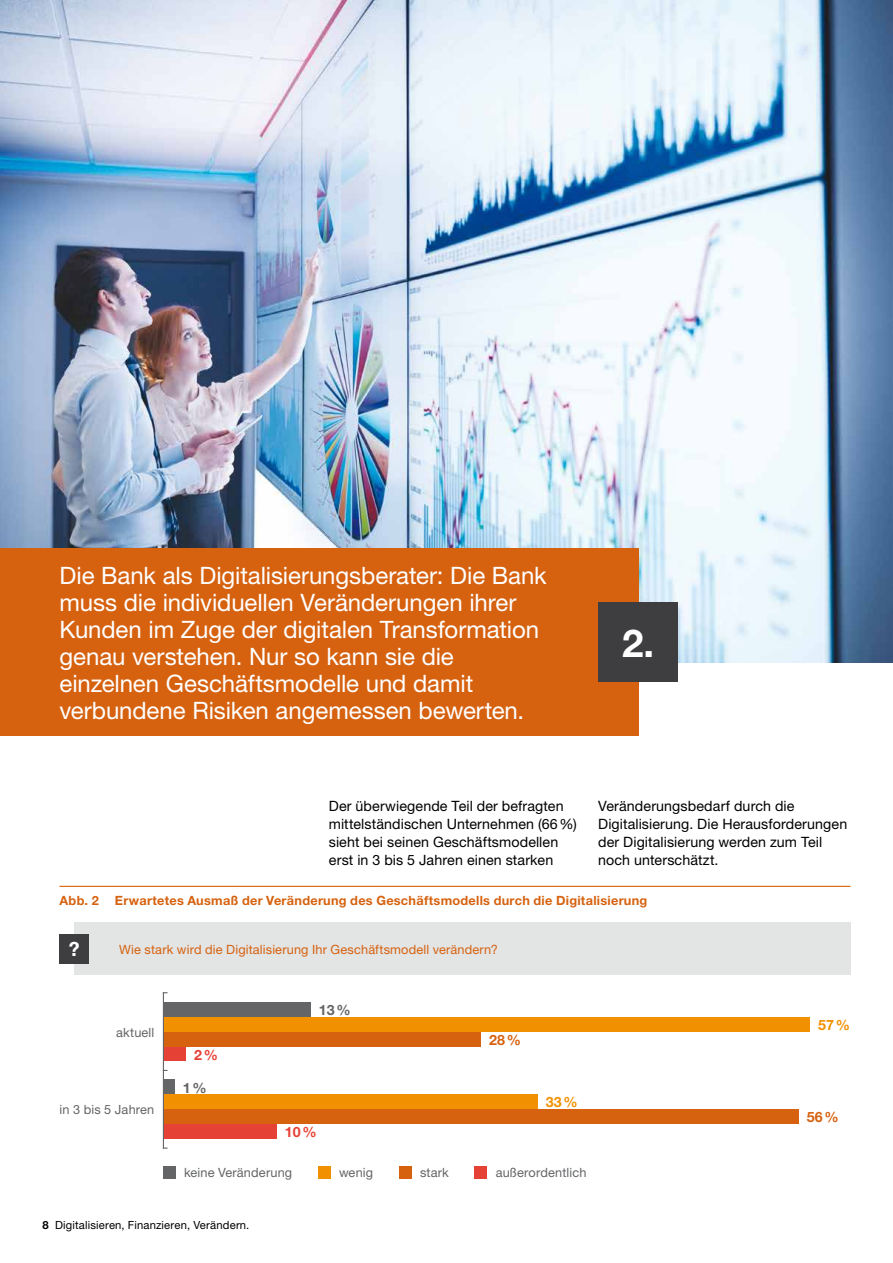
<style>
.page{position:relative;width:893px;height:1263px;background:#fff}
.page>*{position:absolute;margin:0;border:0;box-sizing:border-box;transform-origin:0 0}
.t1{font:700 38.55px "Helvetica Neue LT";color:#fff}
.t2{font:24px/27px "Helvetica Neue LT";letter-spacing:-.005em;color:#fff}
.t3{font:700 19.5px "Helvetica Neue LT";color:#fff}
.t4{font:14.25px/18px "Helvetica Neue LT";letter-spacing:.01em;color:#000}
.t5{font:700 14.25px "Helvetica Neue LT";color:#d66210}
.t6{font:700 14.25px "Helvetica Neue LT";color:#f19000}
.t7{font:700 14.25px "Helvetica Neue LT";color:#646567}
.t8{font:700 14.25px "Helvetica Neue LT";color:#e64135}
.t9{font:700 12.75px "Helvetica Neue LT";letter-spacing:.02em;color:#d66210}
.t10{font:12.75px "Helvetica Neue LT";letter-spacing:.01em;color:#646567}
.t11{font:12.75px "Helvetica Neue LT";letter-spacing:.01em;color:#d66210}
.t12{font:11.25px "Helvetica Neue LT";letter-spacing:.015em;color:#000}
.s1{font-weight:700}
</style>
<div class="page">
<img style="left:0;top:0;width:893px;height:662px">
<div style="left:0;top:548px;width:638px;height:187px;background:#d66210"></div>
<div style="left:599px;top:602px;width:79px;height:79px;background:#3e3d40"></div>
<hr style="left:60px;top:886px;width:790px;height:1px;background:#d66210">
<div style="left:163px;top:1046px;width:23px;height:15px;background:#e64135"></div>
<div style="left:163px;top:1031px;width:318px;height:15px;background:#d66210"></div>
<div style="left:163px;top:1017px;width:647px;height:14px;background:#f19000"></div>
<div style="left:163px;top:1002px;width:147px;height:15px;background:#646567"></div>
<div style="left:163px;top:1124px;width:113px;height:15px;background:#e64135"></div>
<div style="left:163px;top:1109px;width:635px;height:15px;background:#d66210"></div>
<div style="left:163px;top:1094px;width:374px;height:15px;background:#f19000"></div>
<div style="left:163px;top:1079px;width:11px;height:15px;background:#646567"></div>
<hr style="left:163px;top:992px;width:1px;height:157px;background:#646567">
<div style="left:74px;top:922px;width:776px;height:53px;background:#e3e4e4"></div>
<div style="left:60px;top:934px;width:29px;height:30px;background:#3e3d40"></div>
<div style="left:163px;top:1166px;width:13px;height:12px;background:#646567"></div>
<div style="left:318px;top:1166px;width:12px;height:12px;background:#f19000"></div>
<div style="left:399px;top:1166px;width:12px;height:12px;background:#d66210"></div>
<div style="left:474px;top:1166px;width:13px;height:12px;background:#e64135"></div>
<p class="t2" style="left:60px;top:561px;width:489px">Die Bank als Digitalisierungsberater: Die Bank muss die individuellen Veränderungen ihrer Kunden im Zuge der digitalen Transformation genau verstehen. Nur so kann sie die einzelnen Geschäftsmodelle und damit verbundene Risiken angemessen bewerten.</p>
<h1 class="t1" style="left:622px;top:619px;width:34px">2.</h1>
<p class="t4" style="left:329px;top:796px;width:250px">Der überwiegende Teil der befragten mittelständischen Unternehmen (66%) sieht bei seinen Geschäftsmodellen erst in 3 bis 5 Jahren einen starken</p>
<p class="t4" style="left:598px;top:796px;width:251px">Veränderungsbedarf durch die<br>Digitalisierung. Die Herausforderungen der Digitalisierung werden zum Teil noch unterschätzt.</p>
<p class="t9" style="left:60px;top:893px;width:41px">Abb. 2</p>
<p class="t9" style="left:115px;top:893px;width:534px">Erwartetes Ausmaß der Veränderung des Geschäftsmodells durch die Digitalisierung</p>
<h3 class="t3" style="left:69px;top:937px;width:12px">?</h3>
<p class="t11" style="left:119px;top:942px;width:380px">Wie stark wird die Digitalisierung Ihr Geschäftsmodell verändern?</p>
<p class="t10" style="left:116px;top:1024px;width:40px">aktuell</p>
<p class="t10" style="left:60px;top:1102px;width:96px">in 3 bis 5 Jahren</p>
<p class="t8" style="left:194px;top:1045px;width:25px">2%</p>
<p class="t7" style="left:183px;top:1078px;width:25px">1%</p>
<p class="t7" style="left:319px;top:1001px;width:33px">13%</p>
<p class="t8" style="left:285px;top:1123px;width:33px">10%</p>
<p class="t5" style="left:489px;top:1031px;width:33px">28%</p>
<p class="t6" style="left:546px;top:1093px;width:33px">33%</p>
<p class="t10" style="left:184px;top:1165px;width:110px">keine Veränderung</p>
<p class="t10" style="left:339px;top:1165px;width:36px">wenig</p>
<p class="t10" style="left:420px;top:1165px;width:30px">stark</p>
<p class="t10" style="left:496px;top:1165px;width:92px">außerordentlich</p>
<p class="t12" style="left:43px;top:1218px;width:208px"><span class="s1">8</span> Digitalisieren, Finanzieren, Verändern.</p>
<p class="t6" style="left:818px;top:1016px;width:33px">57%</p>
<p class="t5" style="left:807px;top:1108px;width:33px">56%</p>
</div>
